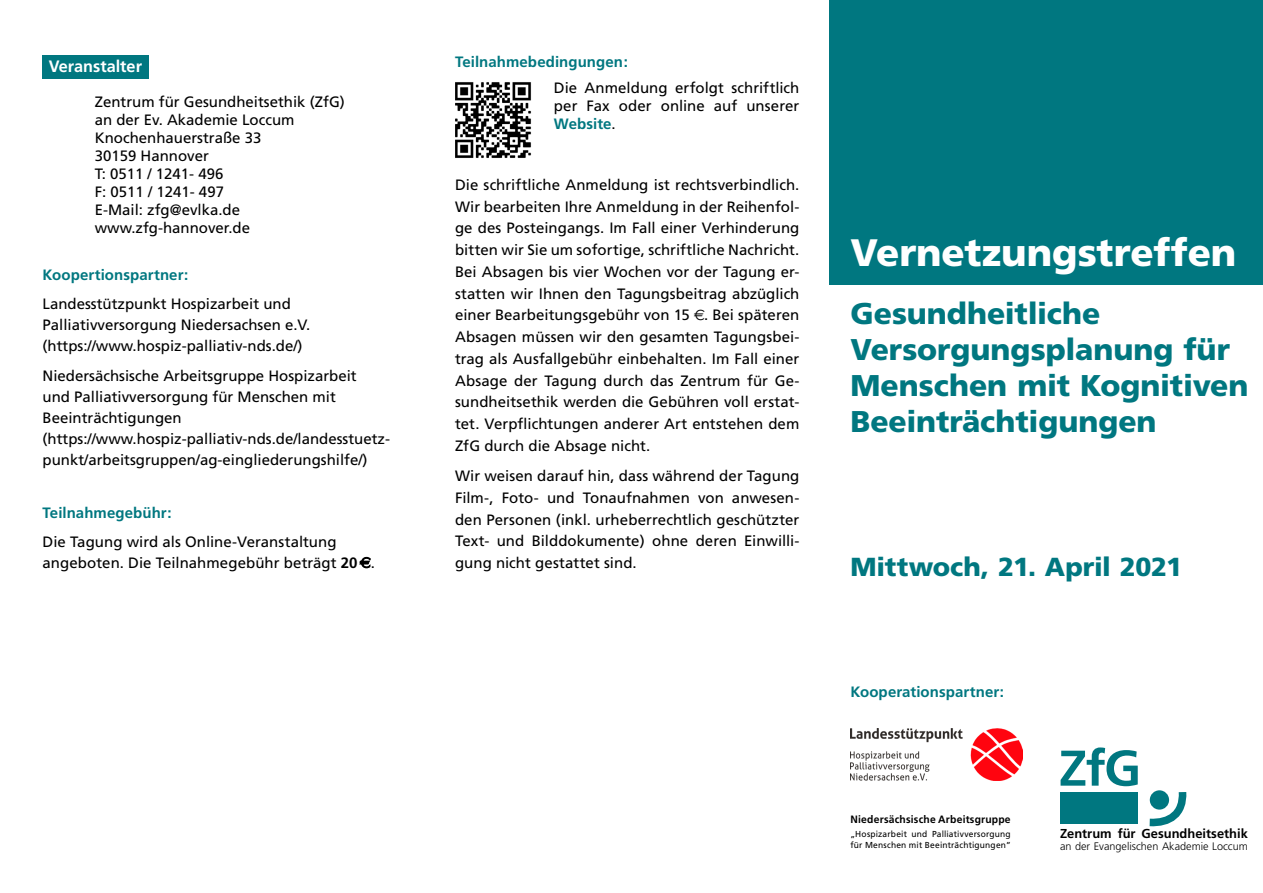
<style>
.page{position:relative;width:1263px;height:893px;background:#fff}
.page>*{position:absolute;margin:0;border:0;box-sizing:border-box;transform-origin:0 0}
.t1{font:900 38.25px "Frutiger";letter-spacing:-.005em;color:#fff}
.t2{font:900 30px/36px "Frutiger";color:#007780}
.t3{font:900 26.1px "Frutiger";letter-spacing:-.01em;color:#007780}
.t4{font:700 16.5px "Frutiger";color:#fff}
.t5{font:15px/21.8px "Frutiger";color:#000}
.t6{font:700 15px "Frutiger";letter-spacing:.005em;color:#007780}
.t7{font:700 12.9px "Frutiger";color:#000}
.t8{font:300 10.95px "Frutiger";color:#000}
.t9{font:700 10.65px "Frutiger";letter-spacing:.02em;color:#000}
.t10{font:8.7px/10.4px "Frutiger";letter-spacing:.02em;color:#000}
.s1{font-weight:700;color:#007780}
.s2{font-family:"Euro Sig"}
.s3{font-weight:700}
</style>
<div class="page">
<div style="left:829px;top:0;width:434px;height:285px;background:#007780"></div>
<div style="left:43px;top:55px;width:106px;height:24px;background:#007780"></div>
<img style="left:455px;top:82px;width:77px;height:76px">
<img style="left:850px;top:728px;width:172px;height:52px">
<svg style="left:359px;top:557px;width:12px;height:11px"></svg>
<svg style="left:1060px;top:747px;width:127px;height:80px"></svg>
<p class="t4" style="left:49px;top:56px;width:95px">Veranstalter</p>
<p class="t6" style="left:455px;top:53px;width:174px">Teilnahmebedingungen:</p>
<p class="t5" style="left:554px;top:79px;width:247px;line-height:18px;text-align:justify">Die Anmeldung erfolgt schriftlich per Fax oder online auf unserer <span class="s1">Website</span>.</p>
<p class="t5" style="left:95px;top:93px;width:252px;line-height:18px">Zentrum für Gesundheitsethik (ZfG) an der Ev. Akademie Loccum<br>Knochenhauerstraße 33<br>30159 Hannover<br>T: 0511 / 1241- 496<br>F: 0511 / 1241- 497<br>E-Mail: zfg@evlka.de www.zfg-hannover.de</p>
<p class="t5" style="left:455px;top:174px;width:346px;text-align:justify">Die schriftliche Anmeldung ist rechtsverbindlich.<br>Wir bearbeiten Ihre Anmeldung in der Reihenfol&shy;ge des Posteingangs. Im Fall einer Verhinderung bitten wir Sie um sofortige, schriftliche Nachricht.<br>Bei Absagen bis vier Wochen vor der Tagung er&shy;statten wir Ihnen den Tagungsbeitrag abzüglich einer Bearbeitungsgebühr von 15 <span class="s2">€</span>. Bei späteren Absagen müssen wir den gesamten Tagungsbei&shy;trag als Ausfallgebühr einbehalten. Im Fall einer Absage der Tagung durch das Zentrum für Ge&shy;sundheitsethik werden die Gebühren voll erstat&shy;tet. Verpflichtungen anderer Art entstehen dem ZfG durch die Absage nicht.</p>
<p class="t5" style="left:455px;top:465px;width:346px;text-align:justify">Wir weisen darauf hin, dass während der Tagung Film-, Foto- und Tonaufnahmen von anwesen&shy;den Personen (inkl. urheberrechtlich geschützter Text- und Bilddokumente) ohne deren Einwilli&shy;gung nicht gestattet sind.</p>
<p class="t6" style="left:43px;top:266px;width:147px">Koopertionspartner:</p>
<p class="t5" style="left:43px;top:294px;width:269px;line-height:21px">Landesstützpunkt Hospizarbeit und<br>Palliativversorgung Niedersachsen e.V. (https://www.hospiz-palliativ-nds.de/)</p>
<p class="t5" style="left:43px;top:365px;width:349px;line-height:21px">Niedersächsische Arbeitsgruppe Hospizarbeit<br>und Palliativversorgung für Menschen mit Beeinträchtigungen (https://www.hospiz-palliativ-nds.de/landesstuetz&shy;punkt/arbeitsgruppen/ag-eingliederungshilfe/)</p>
<p class="t6" style="left:43px;top:504px;width:131px">Teilnahmegebühr:</p>
<p class="t5" style="left:43px;top:531px;width:334px;line-height:21px">Die Tagung wird als Online-Veranstaltung angeboten. Die Teilnahmegebühr beträgt <span class="s3">20</span> .</p>
<h1 class="t1" style="left:850px;top:230px;width:387px">Vernetzungstreffen</h1>
<h2 class="t2" style="left:850px;top:295px;width:399px">Gesundheitliche<br>Versorgungsplanung für<br>Menschen mit Kognitiven<br>Beeinträchtigungen</h2>
<h3 class="t3" style="left:850px;top:551px;width:333px">Mittwoch, 21. April 2021</h3>
<p class="t6" style="left:850px;top:683px;width:155px">Kooperationspartner:</p>
<p class="t9" style="left:850px;top:813px;width:162px">Niedersächsische Arbeitsgruppe</p>
<p class="t10" style="left:850px;top:829px;width:162px">„Hospizarbeit und Palliativversorgung für Menschen mit Beeinträchtigungen”</p>
<p class="t7" style="left:1060px;top:826px;width:189px">Zentrum für Gesundheitsethik</p>
<p class="t8" style="left:1060px;top:840px;width:189px">an der Evangelischen Akademie Loccum</p>
</div>
